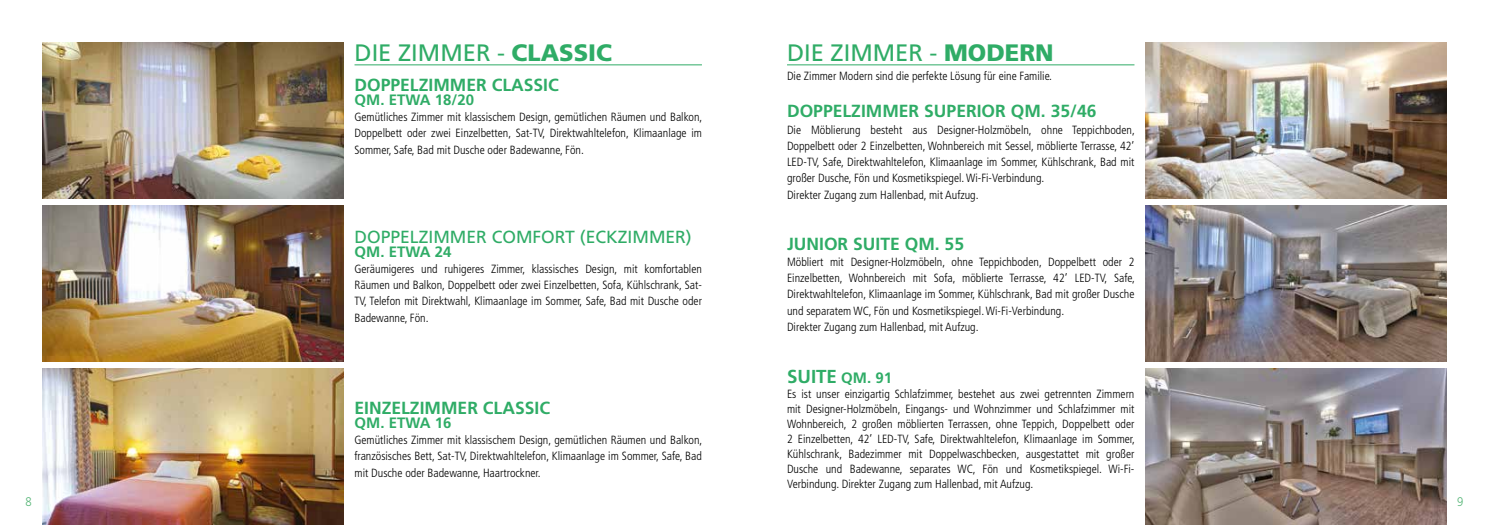
<style>
.page{position:relative;width:1489px;height:525px;background:#fff}
.page>*{position:absolute;margin:0;border:0;box-sizing:border-box;transform-origin:0 0}
.t1{font:23.75px "Frutiger";color:#2fac66}
.t2{font:700 18.75px "Frutiger";color:#2fac66}
.t3{font:700 17.5px "Frutiger";color:#2fac66}
.t4{font:17.5px "Frutiger";color:#2fac66}
.t5{font:700 15px "Frutiger";color:#2fac66}
.t6{font:300 12.5px "Frutiger";color:#54b475;scale:.9 1}
.t7{font:300 condensed 11.88px/16.2px "Frutiger";color:#000;text-align:justify}
.s1{font-weight:900}
.s2{font-size:15px}
</style>
<div class="page">
<img style="left:43px;top:369px;width:301px;height:155px">
<img style="left:1145px;top:369px;width:301px;height:155px">
<img style="left:43px;top:43px;width:301px;height:155px">
<img style="left:1145px;top:43px;width:301px;height:155px">
<img style="left:43px;top:206px;width:301px;height:155px">
<img style="left:1145px;top:206px;width:301px;height:155px">
<hr style="left:354px;top:64px;width:348px;height:1px;background:#2fac66">
<hr style="left:787px;top:64px;width:347px;height:1px;background:#2fac66">
<h1 class="t1" style="left:354px;top:39px;width:259px">DIE ZIMMER - <span class="s1">CLASSIC</span></h1>
<h1 class="t1" style="left:787px;top:39px;width:268px">DIE ZIMMER - <span class="s1">MODERN</span></h1>
<h3 class="t3" style="left:354px;top:75px;width:206px">DOPPELZIMMER CLASSIC</h3>
<p class="t5" style="left:354px;top:91px;width:121px">QM. ETWA 18/20</p>
<p class="t7" style="left:354px;top:109px;width:349px">Gemütliches Zimmer mit klassischem Design, gemütlichen Räumen und Balkon, Doppelbett oder zwei Einzelbetten, Sat-TV, Direktwahltelefon, Klimaanlage im Sommer, Safe, Bad mit Dusche oder Badewanne, Fön.</p>
<p class="t7" style="left:787px;top:68px;width:266px">Die Zimmer Modern sind die perfekte Lösung für eine Familie.</p>
<h3 class="t3" style="left:787px;top:101px;width:311px">DOPPELZIMMER SUPERIOR QM. 35/46</h3>
<p class="t7" style="left:787px;top:121px;width:349px;text-align:left">Die Möblierung besteht aus Designer-Holzmöbeln, ohne Teppichboden, Doppelbett oder 2 Einzelbetten, Wohnbereich mit Sessel, möblierte Terrasse, 42’ LED-TV, Safe, Direktwahltelefon, Klimaanlage im Sommer, Kühlschrank, Bad mit großer Dusche, Fön und Kosmetikspiegel. Wi-Fi-Verbindung.<br>Direkter Zugang zum Hallenbad, mit Aufzug.</p>
<h3 class="t4" style="left:354px;top:226px;width:339px">DOPPELZIMMER COMFORT (ECKZIMMER)</h3>
<p class="t5" style="left:354px;top:242px;width:98px">QM. ETWA 24</p>
<p class="t7" style="left:354px;top:260px;width:349px">Geräumigeres und ruhigeres Zimmer, klassisches Design, mit komfortablen Räumen und Balkon, Doppelbett oder zwei Einzelbetten, Sofa, Kühlschrank, Sat-TV, Telefon mit Direktwahl, Klimaanlage im Sommer, Safe, Bad mit Dusche oder Badewanne, Fön.</p>
<h3 class="t3" style="left:354px;top:397px;width:197px">EINZELZIMMER CLASSIC</h3>
<p class="t5" style="left:354px;top:413px;width:98px">QM. ETWA 16</p>
<p class="t7" style="left:354px;top:432px;width:349px">Gemütliches Zimmer mit klassischem Design, gemütlichen Räumen und Balkon, französisches Bett, Sat-TV, Direktwahltelefon, Klimaanlage im Sommer, Safe, Bad mit Dusche oder Badewanne, Haartrockner.</p>
<h3 class="t3" style="left:787px;top:233px;width:178px">JUNIOR SUITE QM. 55</h3>
<p class="t7" style="left:787px;top:254px;width:349px;text-align:left">Möbliert mit Designer-Holzmöbeln, ohne Teppichboden, Doppelbett oder 2<br>Einzelbetten, Wohnbereich mit Sofa, möblierte Terrasse, 42’ LED-TV, Safe, Direktwahltelefon, Klimaanlage im Sommer, Kühlschrank, Bad mit großer Dusche und separatem WC, Fön und Kosmetikspiegel. Wi-Fi-Verbindung.<br>Direkter Zugang zum Hallenbad, mit Aufzug.</p>
<h2 class="t2" style="left:787px;top:365px;width:107px">SUITE <span class="s2">QM. 91</span></h2>
<p class="t7" style="left:787px;top:386px;width:349px;line-height:15px">Es ist unser einzigartig Schlafzimmer, bestehet aus zwei getrennten Zimmern mit Designer-Holzmöbeln, Eingangs- und Wohnzimmer und Schlafzimmer mit Wohnbereich, 2 großen möblierten Terrassen, ohne Teppich, Doppelbett oder 2 Einzelbetten, 42’ LED-TV, Safe, Direktwahltelefon, Klimaanlage im Sommer, Kühlschrank, Badezimmer mit Doppelwaschbecken, ausgestattet mit großer Dusche und Badewanne, separates WC, Fön und Kosmetikspiegel. Wi-Fi-Verbindung. Direkter Zugang zum Hallenbad, mit Aufzug.</p>
<p class="t6" style="left:26px;top:494px;width:8px">8</p>
<p class="t6" style="left:1456px;top:494px;width:8px">9</p>
</div>
